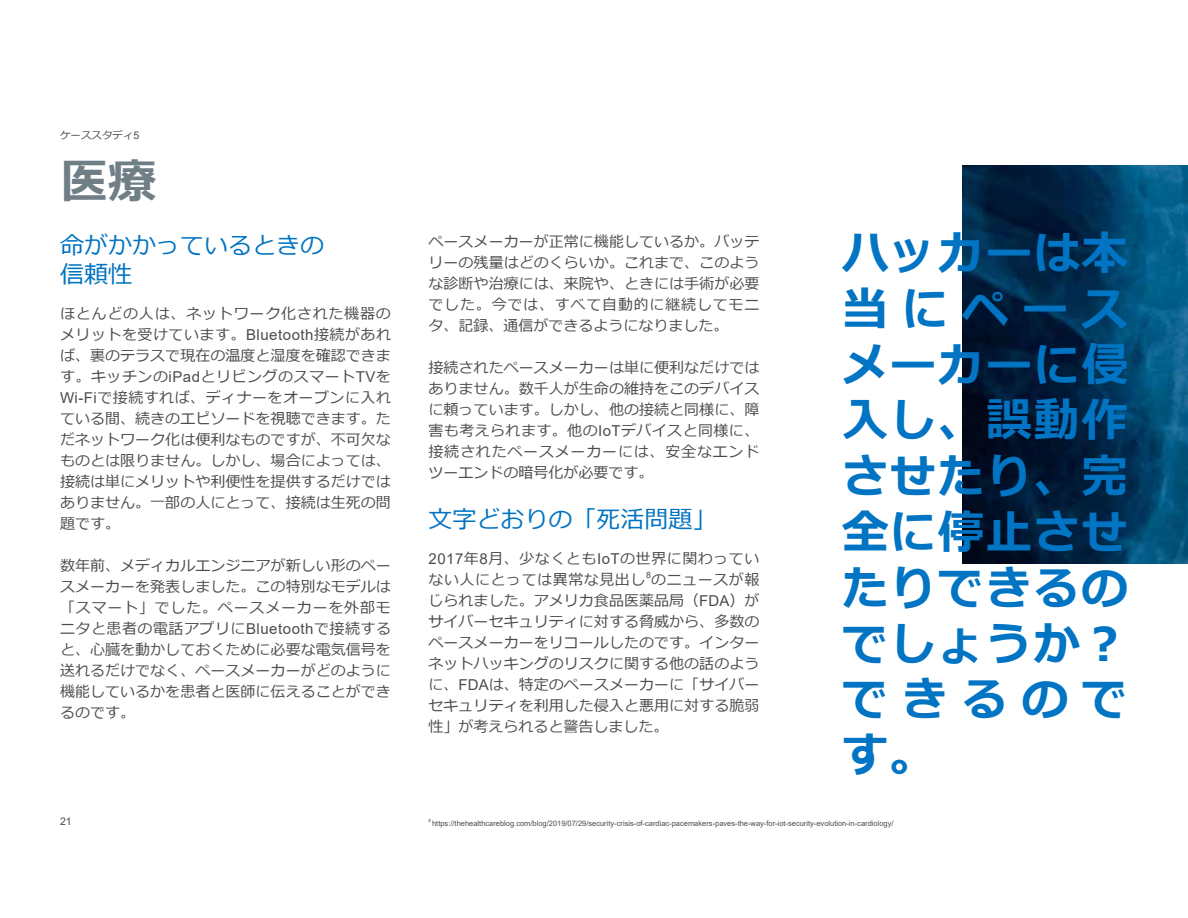
<style>
.page{position:relative;width:1188px;height:918px;background:#fff}
.page>*{position:absolute;margin:0;border:0;box-sizing:border-box;transform-origin:0 0}
.t1{font:700 48px "Meiryo";color:#707e86}
.t2{font:700 46.5px/55.8px "Meiryo";letter-spacing:.03em;color:#0174c3;text-align:justify}
.t3{font:24px/28.8px "Meiryo";color:#0073c2}
.t4{font:15px/21px "Meiryo";letter-spacing:.005em;color:#4c4c4d;text-align:justify}
.t5{font:15px/21px "Meiryo";letter-spacing:.035em;color:#4c4c4d}
.t6{font:10.5px "Meiryo";color:#4c4c4d}
.t7{font:10.5px "Arial";color:#4c4c4d}
.t8{font:8.7px "Arial";color:#4c4c4d}
.t9{font:7.5px "Arial";color:#4c4c4d}
.t10{font:4.35px "Arial";color:#4c4c4d}
.s1{font-family:"Arial"}
</style>
<div class="page">
<img style="left:963px;top:165px;width:225px;height:399px">
<p class="t6" style="left:60px;top:128px;width:81px">ケーススタディ<span class="s1">5</span></p>
<h1 class="t1" style="left:60px;top:148px;width:97px">医療</h1>
<h3 class="t3" style="left:60px;top:232px;width:265px">命がかかっているときの信頼性</h3>
<p class="t4" style="left:60px;top:303px;width:333px">ほとんどの人は、ネットワーク化された機器のメリットを受けています。<span class="s1">Bluetooth</span>接続があれば、裏のテラスで現在の温度と湿度を確認できます。キッチンの<span class="s1">iPad</span>とリビングのスマート<span class="s1">TV</span>を<span class="s1">Wi-Fi</span>で接続すれば、ディナーをオーブンに入れている間、続きのエピソードを視聴できます。ただネットワーク化は便利なものですが、不可欠なものとは限りません。しかし、場合によっては、接続は単にメリットや利便性を提供するだけではありません。一部の人にとって、接続は生死の問題です。</p>
<p class="t4" style="left:60px;top:555px;width:333px">数年前、メディカルエンジニアが新しい形のペースメーカーを発表しました。この特別なモデルは「スマート」でした。ペースメーカーを外部モニタと患者の電話アプリに<span class="s1">Bluetooth</span>で接続すると、心臓を動かしておくために必要な電気信号を送れるだけでなく、ペースメーカーがどのように機能しているかを患者と医師に伝えることができるのです。</p>
<p class="t7" style="left:60px;top:814px;width:13px">21</p>
<p class="t4" style="left:429px;top:232px;width:332px">ペースメーカーが正常に機能しているか。バッテリーの残量はどのくらいか。これまで、このような診断や治療には、来院や、ときには手術が必要でした。今では、すべて自動的に継続してモニタ、記録、通信ができるようになりました。</p>
<p class="t4" style="left:429px;top:358px;width:332px">接続されたペースメーカーは単に便利なだけではありません。数千人が生命の維持をこのデバイスに頼っています。しかし、他の接続と同様に、障害も考えられます。他の<span class="s1">IoT</span>デバイスと同様に、接続されたペースメーカーには、安全なエンドツーエンドの暗号化が必要です。</p>
<h3 class="t3" style="left:429px;top:506px;width:289px">文字どおりの「死活問題」</h3>
<p class="t5" style="left:429px;top:549px;width:332px"><span class="s1">2017</span>年<span class="s1">8</span>月、少なくとも<span class="s1">IoT</span>の世界に関わっていない人にとっては異常な見出しのニュースが報</p>
<p class="t8" style="left:646px;top:569px;width:6px">8</p>
<p class="t4" style="left:429px;top:591px;width:332px">じられました。アメリカ食品医薬品局（<span class="s1">FDA</span>）がサイバーセキュリティに対する脅威から、多数のペースメーカーをリコールしたのです。インターネットハッキングのリスクに関する他の話のように、<span class="s1">FDA</span>は、特定のペースメーカーに「サイバーセキュリティを利用した侵入と悪用に対する脆弱性」が考えられると警告しました。</p>
<h2 class="t2" style="left:842px;top:227px;width:288px">ハッカーは本当にペースメーカーに侵入し、誤動作させたり、完全に停止させたりできるのでしょうか︖できるのです。</h2>
<p class="t10" style="left:429px;top:817px;width:4px">8</p>
<p class="t9" style="left:432px;top:818px;width:463px">https://thehealthcareblog.com/blog/2019/07/29/security-crisis-of-cardiac-pacemakers-paves-the-way-for-iot-security-evolution-in-cardiology/</p>
</div>
